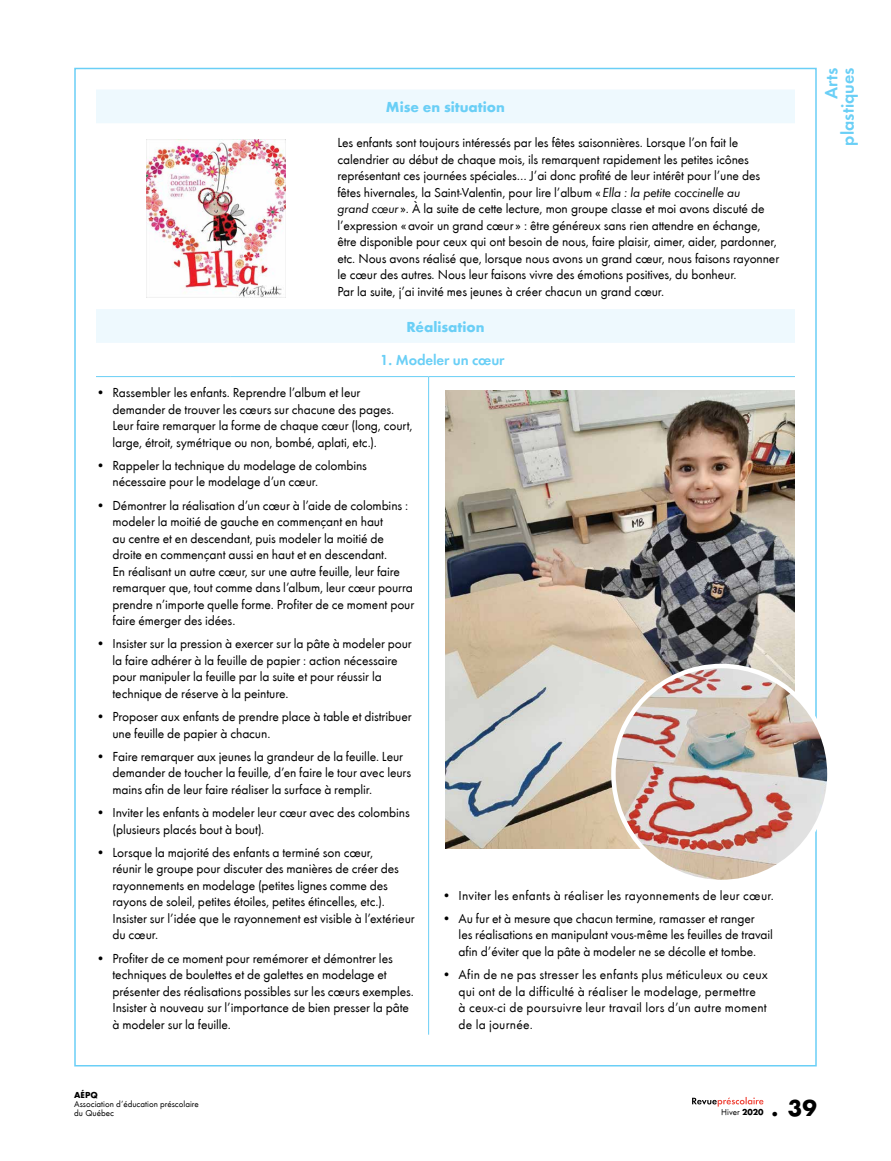
<style>
.page{position:relative;width:891px;height:1161px;background:#fff}
.page>*{position:absolute;margin:0;border:0;box-sizing:border-box;transform-origin:0 0}
.t1{font:700 24px "Futura Round";color:#000}
.t2{font:600 18px/16.5px "Futura Round";color:#6acff6;text-align:right}
.t3{font:700 15px "Futura Round";color:#6acff6}
.t4{font:600 15px "Futura Round";letter-spacing:-.01em;color:#6acff6}
.t5{font:13.5px/16.5px "Futura Round";letter-spacing:-.01em;color:#000}
.t6{font:13.5px/16.5px "Futura Round";letter-spacing:.01em;color:#000}
.t7{font:9px/9px "Futura Round";color:#000}
.t8{font:700 9px "Futura Round";color:#000}
.s1{font-style:italic}
.s2{font-weight:700}
.s3{font-size:22.5px}
</style>
<div class="page">
<svg style="left:96px;top:90px;width:699px;height:253px"></svg>
<hr style="left:96px;top:376px;width:135px;height:1px;background:#6acff6">
<hr style="left:231px;top:376px;width:93px;height:1px;background:#6acff6">
<hr style="left:324px;top:376px;width:105px;height:1px;background:#6acff6">
<hr style="left:429px;top:376px;width:366px;height:1px;background:#6acff6">
<hr style="left:428px;top:377px;width:1px;height:658px;background:#6acff6">
<img style="left:147px;top:139px;width:138px;height:158px">
<img style="left:446px;top:390px;width:349px;height:459px">
<img style="left:613px;top:666px;width:216px;height:216px;border-radius:108px">
<svg style="left:692px;top:1097px;width:71px;height:10px"></svg>
<p class="t3" style="left:386px;top:96px;width:121px">Mise en situation</p>
<p class="t5" style="left:338px;top:133px;width:443px">Les enfants sont toujours intéressés par les fêtes saisonnières. Lorsque l’on fait le calendrier au début de chaque mois, ils remarquent rapidement les petites icônes représentant ces journées spéciales… J’ai donc profité de leur intérêt pour l’une des fêtes hivernales, la Saint-Valentin, pour lire l’album «<span class="s1">Ella : la petite coccinelle au<br>grand cœur</span>». À la suite de cette lecture, mon groupe classe et moi avons discuté de l’expression «avoir un grand cœur» : être généreux sans rien attendre en échange, être disponible pour ceux qui ont besoin de nous, faire plaisir, aimer, aider, pardonner, etc. Nous avons réalisé que, lorsque nous avons un grand cœur, nous faisons rayonner le cœur des autres. Nous leur faisons vivre des émotions positives, du bonheur.<br>Par la suite, j’ai invité mes jeunes à créer chacun un grand cœur.</p>
<p class="t3" style="left:406px;top:315px;width:80px">Réalisation</p>
<p class="t4" style="left:380px;top:349px;width:126px">1. Modeler un cœur</p>
<p class="t5" style="left:112px;top:383px;width:301px;text-indent:-16px">• Rassembler les enfants. Reprendre l’album et leur demander de trouver les cœurs sur chacune des pages.<br>Leur faire remarquer la forme de chaque cœur (long, court, large, étroit, symétrique ou non, bombé, aplati, etc.).</p>
<p class="t5" style="left:112px;top:456px;width:256px;text-indent:-16px">• Rappeler la technique du modelage de colombins nécessaire pour le modelage d’un cœur.</p>
<p class="t5" style="left:112px;top:496px;width:303px;text-indent:-16px">• Démontrer la réalisation d’un cœur à l’aide de colombins : modeler la moitié de gauche en commençant en haut<br>au centre et en descendant, puis modeler la moitié de droite en commençant aussi en haut et en descendant.<br>En réalisant un autre cœur, sur une autre feuille, leur faire remarquer que, tout comme dans l’album, leur cœur pourra prendre n’importe quelle forme. Profiter de ce moment pour faire émerger des idées.</p>
<p class="t5" style="left:112px;top:635px;width:301px;text-indent:-16px">• Insister sur la pression à exercer sur la pâte à modeler pour la faire adhérer à la feuille de papier : action nécessaire pour manipuler la feuille par la suite et pour réussir la technique de réserve à la peinture.</p>
<p class="t5" style="left:112px;top:707px;width:301px;text-indent:-16px">• Proposer aux enfants de prendre place à table et distribuer une feuille de papier à chacun.</p>
<p class="t5" style="left:112px;top:747px;width:300px;text-indent:-16px">• Faire remarquer aux jeunes la grandeur de la feuille. Leur demander de toucher la feuille, d’en faire le tour avec leurs mains afin de leur faire réaliser la surface à remplir.</p>
<p class="t5" style="left:112px;top:803px;width:299px;text-indent:-16px">• Inviter les enfants à modeler leur cœur avec des colombins (plusieurs placés bout à bout).</p>
<p class="t5" style="left:112px;top:843px;width:304px;text-indent:-16px">• Lorsque la majorité des enfants a terminé son cœur,<br>réunir le groupe pour discuter des manières de créer des rayonnements en modelage (petites lignes comme des rayons de soleil, petites étoiles, petites étincelles, etc.).<br>Insister sur l’idée que le rayonnement est visible à l’extérieur du cœur.</p>
<p class="t5" style="left:112px;top:949px;width:303px;text-indent:-16px">• Profiter de ce moment pour remémorer et démontrer les techniques de boulettes et de galettes en modelage et présenter des réalisations possibles sur les cœurs exemples.<br>Insister à nouveau sur l’importance de bien presser la pâte à modeler sur la feuille.</p>
<p class="t6" style="left:442px;top:886px;width:333px">• Inviter les enfants à réaliser les rayonnements de leur cœur.</p>
<p class="t5" style="left:459px;top:909px;width:316px;text-indent:-16px">• Au fur et à mesure que chacun termine, ramasser et ranger<br>les réalisations en manipulant vous-même les feuilles de travail afin d’éviter que la pâte à modeler ne se décolle et tombe.</p>
<p class="t6" style="left:459px;top:965px;width:311px;text-indent:-16px">• Afin de ne pas stresser les enfants plus méticuleux ou ceux qui ont de la difficulté à réaliser le modelage, permettre<br>à ceux-ci de poursuivre leur travail lors d’un autre moment de la journée.</p>
<h2 class="t2" style="left:822px;top:146px;width:79px;rotate:-90deg">Arts plastiques</h2>
<p class="t8" style="left:74px;top:1088px;width:25px">AÉPQ</p>
<p class="t7" style="left:74px;top:1099px;width:126px">Association d’éducation préscolaire du Québec</p>
<p class="t7" style="left:721px;top:1107px;width:44px">Hiver <span class="s2">2020</span></p>
<h1 class="t1" style="left:772px;top:1090px;width:47px"><span class="s3">.</span> 39</h1>
</div>
